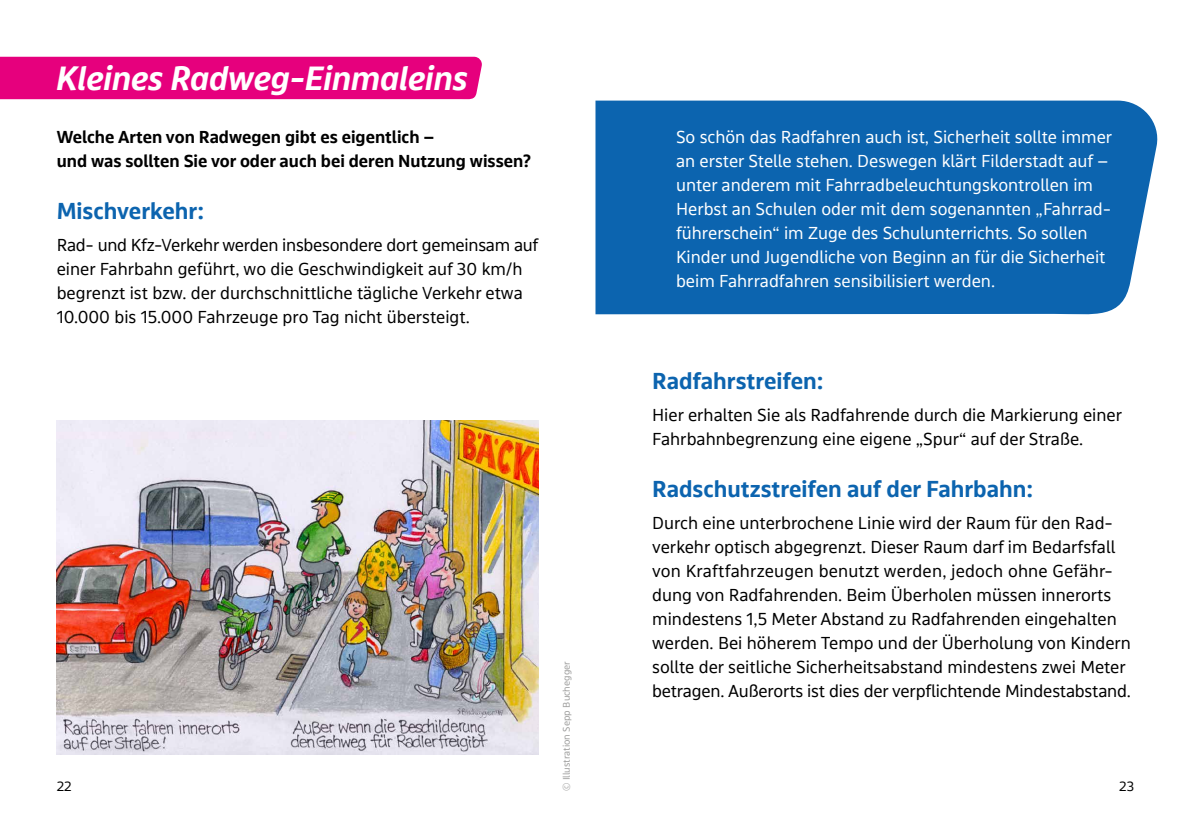
<style>
.page{position:relative;width:1191px;height:840px;background:#fff}
.page>*{position:absolute;margin:0;border:0;box-sizing:border-box;transform-origin:0 0}
.t1{font:italic 700 35px "bwegt Display";color:#fff}
.t2{font:700 24px "bwegt Text";color:#0c64af}
.t3{font:18px/24px "bwegt Text";color:#000}
.t4{font:18px/24px "bwegt Text";color:#fff}
.t5{font:700 18px/24px "bwegt Text";color:#000}
.t6{font:14px "bwegt Text";color:#000}
.t7{font:10px "bwegt Text";color:#9d9d9c}
</style>
<div class="page">
<div style="left:0;top:57px;width:482px;height:43px;background:#e6007d"></div>
<div style="left:595px;top:100px;width:563px;height:215px;background:#0c64af"></div>
<img style="left:57px;top:420px;width:482px;height:334px">
<h1 class="t1" style="left:56px;top:58px;width:413px">Kleines Radweg-Einmaleins</h1>
<p class="t5" style="left:57px;top:125px;width:476px">Welche Arten von Radwegen gibt es eigentlich –<br>und was sollten Sie vor oder auch bei deren Nutzung wissen?</p>
<h2 class="t2" style="left:57px;top:197px;width:149px">Mischverkehr:</h2>
<p class="t3" style="left:57px;top:233px;width:483px">Rad- und Kfz-Verkehr werden insbesondere dort gemeinsam auf einer Fahrbahn geführt, wo die Geschwindigkeit auf 30 km/h begrenzt ist bzw. der durchschnittliche tägliche Verkehr etwa 10.000 bis 15.000 Fahrzeuge pro Tag nicht übersteigt.</p>
<p class="t4" style="left:676px;top:125px;width:438px">So schön das Radfahren auch ist, Sicherheit sollte immer an erster Stelle stehen. Deswegen klärt Filderstadt auf – unter anderem mit Fahrradbeleuchtungskontrollen im Herbst an Schulen oder mit dem sogenannten „Fahrrad&shy;führerschein“ im Zuge des Schulunterrichts. So sollen Kinder und Jugendliche von Beginn an für die Sicherheit beim Fahrradfahren sensibilisiert werden.</p>
<h2 class="t2" style="left:652px;top:367px;width:173px">Radfahrstreifen:</h2>
<p class="t3" style="left:652px;top:403px;width:471px">Hier erhalten Sie als Radfahrende durch die Markierung einer<br>Fahrbahnbegrenzung eine eigene „Spur“ auf der Straße.</p>
<h2 class="t2" style="left:652px;top:475px;width:382px">Radschutzstreifen auf der Fahrbahn:</h2>
<p class="t3" style="left:652px;top:511px;width:480px">Durch eine unterbrochene Linie wird der Raum für den Rad&shy;verkehr optisch abgegrenzt. Dieser Raum darf im Bedarfsfall von Kraftfahrzeugen benutzt werden, jedoch ohne Gefähr&shy;dung von Radfahrenden. Beim Überholen müssen innerorts mindestens 1,5 Meter Abstand zu Radfahrenden eingehalten werden. Bei höherem Tempo und der Überholung von Kindern sollte der seitliche Sicherheitsabstand mindestens zwei Meter betragen. Außerorts ist dies der verpflichtende Mindestabstand.</p>
<p class="t7" style="left:560px;top:790px;width:131px;rotate:-90deg">© Illustration Sepp Buchegger</p>
<p class="t6" style="left:57px;top:778px;width:17px">22</p>
<p class="t6" style="left:1119px;top:778px;width:16px">23</p>
</div>
